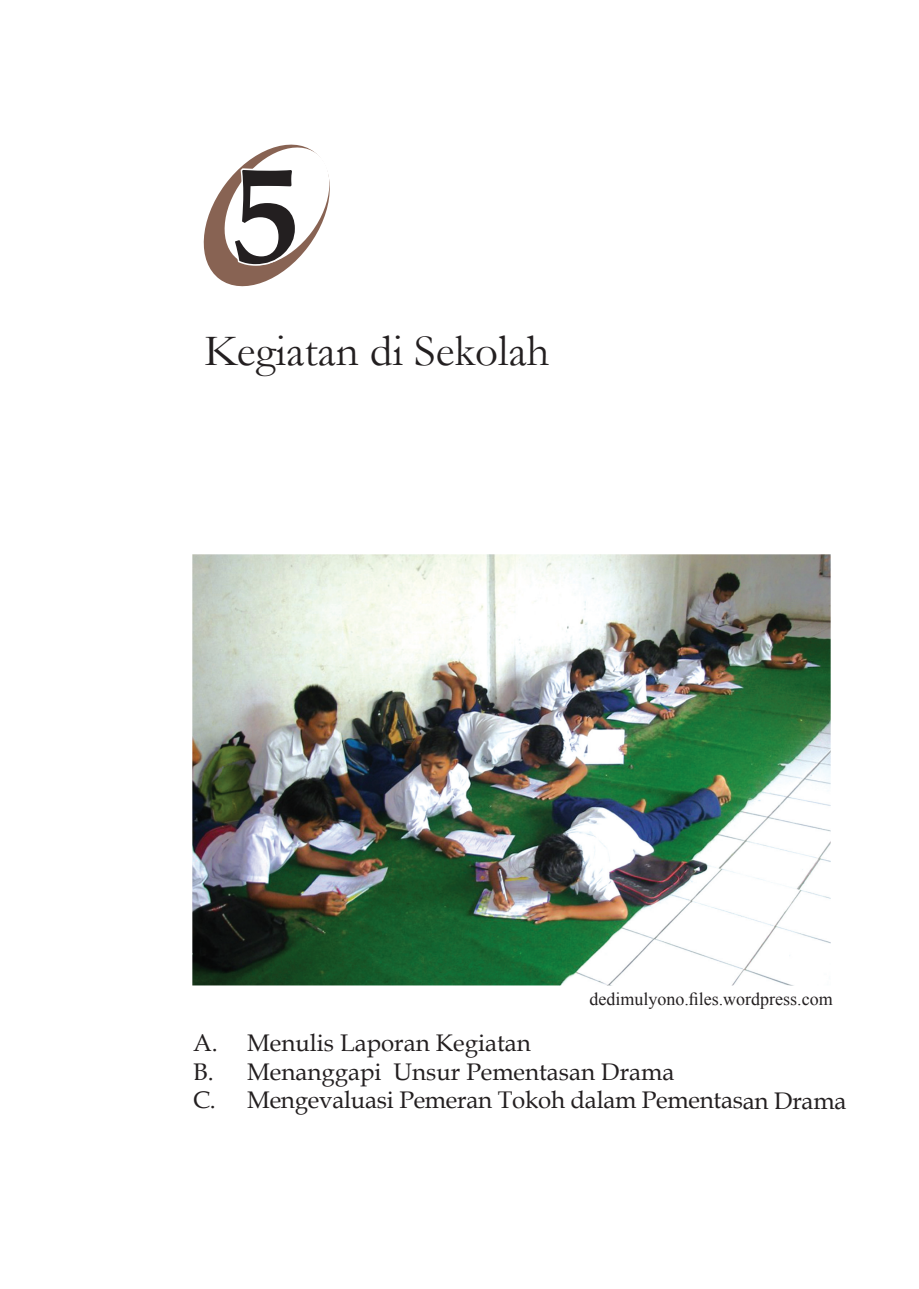
<style>
.page{position:relative;width:919px;height:1289px;background:#fff}
.page>*{position:absolute;margin:0;border:0;box-sizing:border-box;transform-origin:0 0}
.t1{font:700 135px "Book Antiqua";color:#231f20}
.t2{font:45px "Garamond";color:#231f20}
.t3{font:24px "Book Antiqua";color:#231f20}
.t4{font:18px "Times New Roman";color:#231f20}
</style>
<div class="page">
<svg style="left:203px;top:144px;width:127px;height:143px"></svg>
<img style="left:192px;top:554px;width:638px;height:431px">
<p class="t1" style="left:233px;top:124px;width:69px">5</p>
<p class="t2" style="left:204px;top:320px;width:347px">Kegiatan di Sekolah</p>
<p class="t4" style="left:589px;top:986px;width:245px">dedimulyono.files.wordpress.com</p>
<p class="t3" style="left:193px;top:1025px;width:339px">A. Menulis Laporan Kegiatan</p>
<p class="t3" style="left:193px;top:1054px;width:482px">B. Menanggapi Unsur Pementasan Drama</p>
<p class="t3" style="left:193px;top:1083px;width:654px">C. Mengevaluasi Pemeran Tokoh dalam Pementasan Drama</p>
</div>
